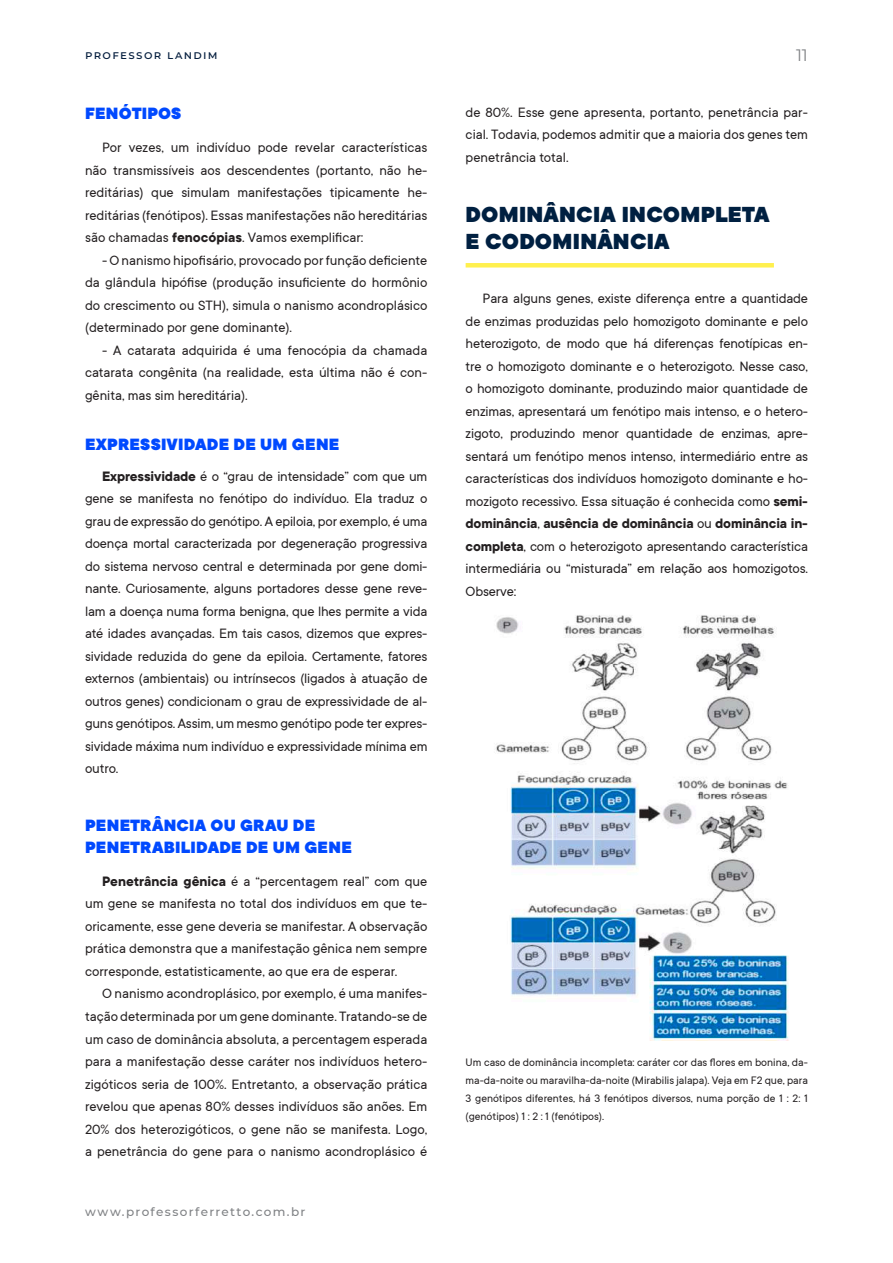
<style>
.page{position:relative;width:893px;height:1263px;background:#fff}
.page>*{position:absolute;margin:0;border:0;box-sizing:border-box;transform-origin:0 0}
.t1{font:900 24px/27px "TT Commons";letter-spacing:.01em;color:#002041}
.t2{font:900 18px/22.5px "TT Commons";letter-spacing:.01em;color:#0049ff}
.t3{font:16.5px "Montserrat";color:#808285}
.t4{font:15px/22.5px "TT Commons";color:#231f20;text-align:justify}
.t5{font:12px/18px "TT Commons";color:#231f20;text-align:justify}
.t6{font:500 12px "Montserrat";letter-spacing:.11em;color:#808285}
.t7{font:500 12px "Montserrat";letter-spacing:.11em;color:#061f3f}
.s1{font-weight:700}
</style>
<div class="page">
<img style="left:495px;top:615px;width:294px;height:425px">
<hr style="left:466px;top:263px;width:308px;height:4px;background:#fff04e">
<p class="t7" style="left:85px;top:46px;width:134px">professor landim</p>
<p class="t2" style="left:85px;top:102px;width:98px">FENÓTIPOS</p>
<p class="t4" style="left:85px;top:136px;width:344px;text-indent:17px">Por vezes, um indivíduo pode revelar características não transmissíveis aos descendentes (portanto, não he&shy;reditárias) que simulam manifestações tipicamente he&shy;reditárias (fenótipos). Essas manifestações não hereditárias são chamadas <span class="s1">fenocópias</span>. Vamos exemplificar:</p>
<p class="t4" style="left:85px;top:249px;width:344px;text-indent:17px">- O nanismo hipofisário, provocado por função deficiente da glândula hipófise (produção insuficiente do hormônio do crescimento ou STH), simula o nanismo acondroplásico (determinado por gene dominante).</p>
<p class="t4" style="left:85px;top:339px;width:344px;text-indent:17px">- A catarata adquirida é uma fenocópia da chamada catarata congênita (na realidade, esta última não é con&shy;gênita, mas sim hereditária).</p>
<p class="t2" style="left:85px;top:434px;width:256px">EXPRESSIVIDADE DE UM GENE</p>
<p class="t4" style="left:85px;top:465px;width:344px;text-indent:17px"><span class="s1">Expressividade</span> é o “grau de intensidade” com que um gene se manifesta no fenótipo do indivíduo. Ela traduz o grau de expressão do genótipo. A epiloia, por exemplo, é uma doença mortal caracterizada por degeneração progressiva do sistema nervoso central e determinada por gene domi&shy;nante. Curiosamente, alguns portadores desse gene reve&shy;lam a doença numa forma benigna, que lhes permite a vida até idades avançadas. Em tais casos, dizemos que expres&shy;sividade reduzida do gene da epiloia. Certamente, fatores externos (ambientais) ou intrínsecos (ligados à atuação de outros genes) condicionam o grau de expressividade de al&shy;guns genótipos. Assim, um mesmo genótipo pode ter expres&shy;sividade máxima num indivíduo e expressividade mínima em outro.</p>
<p class="t2" style="left:85px;top:814px;width:268px">PENETRÂNCIA OU GRAU DE<br>PENETRABILIDADE DE UM GENE</p>
<p class="t4" style="left:85px;top:870px;width:344px;text-indent:17px"><span class="s1">Penetrância gênica</span> é a “percentagem real” com que um gene se manifesta no total dos indivíduos em que te&shy;oricamente, esse gene deveria se manifestar. A observação prática demonstra que a manifestação gênica nem sempre corresponde, estatisticamente, ao que era de esperar.</p>
<p class="t4" style="left:85px;top:983px;width:344px;text-indent:17px">O nanismo acondroplásico, por exemplo, é uma manifes&shy;tação determinada por um gene dominante. Tratando-se de um caso de dominância absoluta, a percentagem esperada para a manifestação desse caráter nos indivíduos hetero&shy;zigóticos seria de 100%. Entretanto, a observação prática revelou que apenas 80% desses indivíduos são anões. Em 20% dos heterozigóticos, o gene não se manifesta. Logo, a penetrância do gene para o nanismo acondroplásico é</p>
<p class="t6" style="left:85px;top:1203px;width:222px">www.professorferretto.com.br</p>
<p class="t3" style="left:796px;top:44px;width:13px">11</p>
<p class="t4" style="left:466px;top:101px;width:344px">de 80%. Esse gene apresenta, portanto, penetrância par&shy;cial. Todavia, podemos admitir que a maioria dos genes tem penetrância total.</p>
<h1 class="t1" style="left:466px;top:202px;width:306px">DOMINÂNCIA INCOMPLETA<br>E CODOMINÂNCIA</h1>
<p class="t4" style="left:466px;top:287px;width:344px;text-indent:17px">Para alguns genes, existe diferença entre a quantidade de enzimas produzidas pelo homozigoto dominante e pelo heterozigoto, de modo que há diferenças fenotípicas en&shy;tre o homozigoto dominante e o heterozigoto. Nesse caso, o homozigoto dominante, produzindo maior quantidade de enzimas, apresentará um fenótipo mais intenso, e o hetero&shy;zigoto, produzindo menor quantidade de enzimas, apre&shy;sentará um fenótipo menos intenso, intermediário entre as características dos indivíduos homozigoto dominante e ho&shy;mozigoto recessivo. Essa situação é conhecida como <span class="s1">semi&shy;dominância</span>, <span class="s1">ausência de dominância</span> ou <span class="s1">dominância in&shy;completa</span>, com o heterozigoto apresentando característica intermediária ou “misturada” em relação aos homozigotos.<br>Observe:</p>
<p class="t5" style="left:466px;top:1054px;width:344px">Um caso de dominância incompleta: caráter cor das flores em bonina, da&shy;ma-da-noite ou maravilha-da-noite (Mirabilis jalapa). Veja em F2 que, para 3 genótipos diferentes, há 3 fenótipos diversos, numa porção de 1 : 2: 1 (genótipos) 1 : 2 : 1 (fenótipos).</p>
</div>
